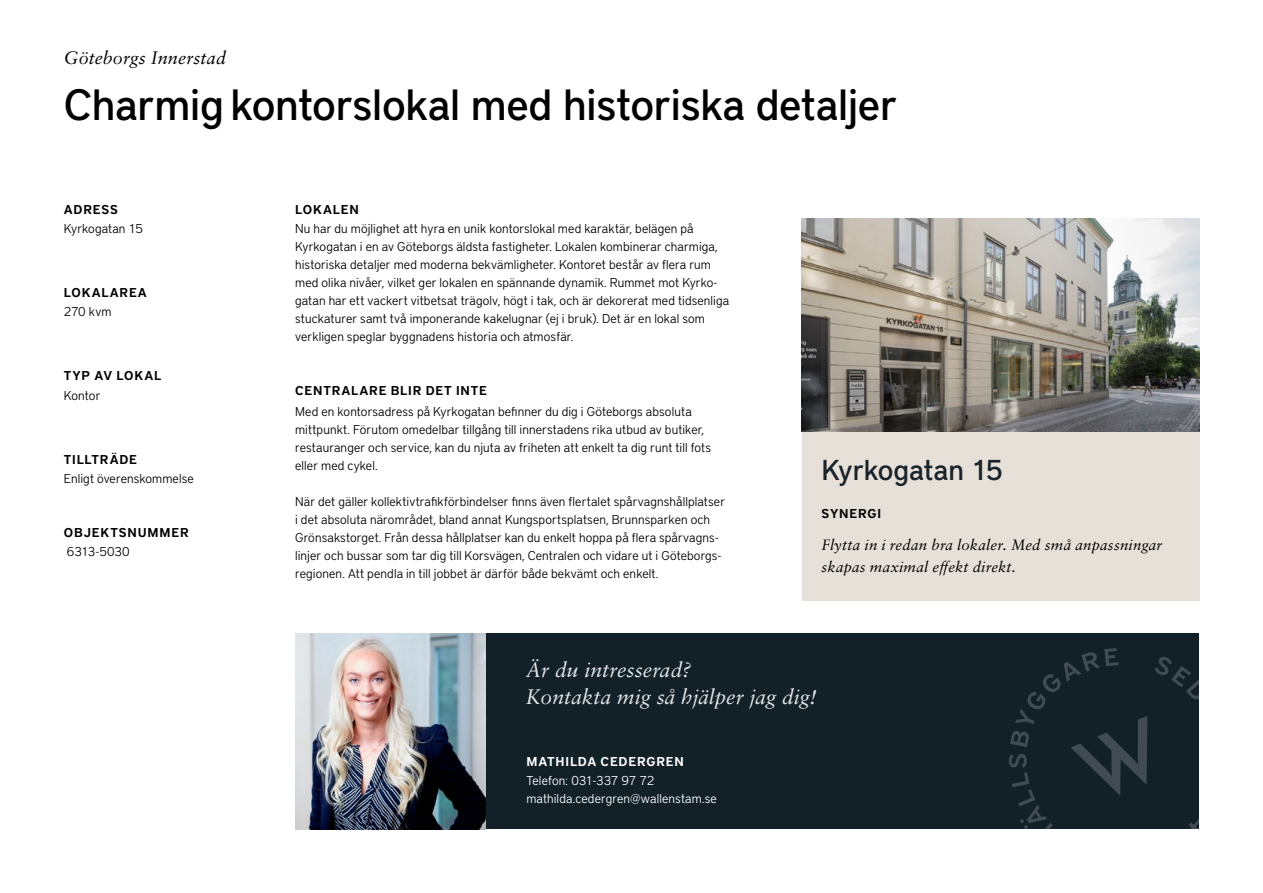
<style>
.page{position:relative;width:1263px;height:893px;background:#fff}
.page>*{position:absolute;margin:0;border:0;box-sizing:border-box;transform-origin:0 0}
.t1{font:500 43.5px "District Pro";letter-spacing:-.01em;color:#000}
.t2{font:500 28.65px "District Pro";letter-spacing:-.005em;color:#1a232a}
.t3{font:italic 21px/27px "Sabon LT Pro";color:#e3e6e6}
.t4{font:italic 18px "Sabon LT Pro";letter-spacing:.005em;color:#000}
.t5{font:italic 15px/22.5px "Sabon LT Pro";letter-spacing:.015em;color:#000}
.t6{font:300 12.75px/18px "District Pro";letter-spacing:.01em;color:#000}
.t7{font:600 12.75px "District Pro";letter-spacing:.065em;color:#000}
.t8{font:300 12.75px/18px "District Pro";letter-spacing:.005em;color:#fff}
.t9{font:600 12.75px "District Pro";letter-spacing:.06em;color:#fff}
</style>
<div class="page">
<div style="left:311px;top:634px;width:888px;height:195px;background:#122028"></div>
<svg style="left:1155px;top:657px;width:44px;height:42px"></svg>
<svg style="left:1189px;top:819px;width:10px;height:10px"></svg>
<svg style="left:1009px;top:648px;width:138px;height:181px"></svg>
<img style="left:295px;top:634px;width:191px;height:195px">
<div style="left:802px;top:432px;width:397px;height:169px;background:#e6e0d9"></div>
<img style="left:802px;top:218px;width:397px;height:214px">
<h3 class="t4" style="left:64px;top:46px;width:164px">Göteborgs Innerstad</h3>
<h1 class="t1" style="left:64px;top:75px;width:835px">Charmig kontorslokal med historiska detaljer</h1>
<p class="t7" style="left:64px;top:200px;width:56px">ADRESS</p>
<p class="t6" style="left:64px;top:219px;width:81px">Kyrkogatan 15</p>
<p class="t7" style="left:64px;top:284px;width:85px">LOKALAREA</p>
<p class="t6" style="left:64px;top:302px;width:49px">270 kvm</p>
<p class="t7" style="left:64px;top:367px;width:99px">TYP AV LOKAL</p>
<p class="t6" style="left:64px;top:385px;width:38px">Kontor</p>
<p class="t7" style="left:64px;top:450px;width:75px">TILLTRÄDE</p>
<p class="t6" style="left:64px;top:469px;width:131px">Enligt överenskommelse</p>
<p class="t7" style="left:64px;top:524px;width:127px">OBJEKTSNUMMER</p>
<p class="t6" style="left:67px;top:542px;width:64px">6313-5030</p>
<p class="t7" style="left:295px;top:200px;width:65px">LOKALEN</p>
<p class="t6" style="left:295px;top:219px;width:436px">Nu har du möjlighet att hyra en unik kontorslokal med karaktär, belägen på Kyrkogatan i en av Göteborgs äldsta fastigheter. Lokalen kombinerar charmiga, historiska detaljer med moderna bekvämligheter. Kontoret består av flera rum med olika nivåer, vilket ger lokalen en spännande dynamik. Rummet mot Kyrko&shy;gatan har ett vackert vitbetsat trägolv, högt i tak, och är dekorerat med tidsenliga stuckaturer samt två imponerande kakelugnar (ej i bruk). Det är en lokal som verkligen speglar byggnadens historia och atmosfär.</p>
<p class="t7" style="left:295px;top:382px;width:193px">CENTRALARE BLIR DET INTE</p>
<p class="t6" style="left:295px;top:401px;width:417px">Med en kontorsadress på Kyrkogatan befinner du dig i Göteborgs absoluta mittpunkt. Förutom omedelbar tillgång till innerstadens rika utbud av butiker, restauranger och service, kan du njuta av friheten att enkelt ta dig runt till fots eller med cykel.</p>
<p class="t6" style="left:295px;top:491px;width:431px">När det gäller kollektivtrafikförbindelser finns även flertalet spårvagnshållplatser i det absoluta närområdet, bland annat Kungsportsplatsen, Brunnsparken och Grönsakstorget. Från dessa hållplatser kan du enkelt hoppa på flera spårvagns&shy;linjer och bussar som tar dig till Korsvägen, Centralen och vidare ut i Göteborgs&shy;regionen. Att pendla in till jobbet är därför både bekvämt och enkelt.</p>
<h2 class="t2" style="left:821px;top:451px;width:183px">Kyrkogatan 15</h2>
<p class="t7" style="left:821px;top:505px;width:61px">SYNERGI</p>
<p class="t5" style="left:821px;top:533px;width:342px">Flytta in i redan bra lokaler. Med små anpassningar skapas maximal effekt direkt.</p>
<h3 class="t3" style="left:526px;top:655px;width:292px">Är du intresserad?<br>Kontakta mig så hjälper jag dig!</h3>
<p class="t9" style="left:526px;top:753px;width:159px">MATHILDA CEDERGREN</p>
<p class="t8" style="left:526px;top:771px;width:192px">Telefon: 031-337 97 72 mathilda.cedergren@wallenstam.se</p>
</div>
